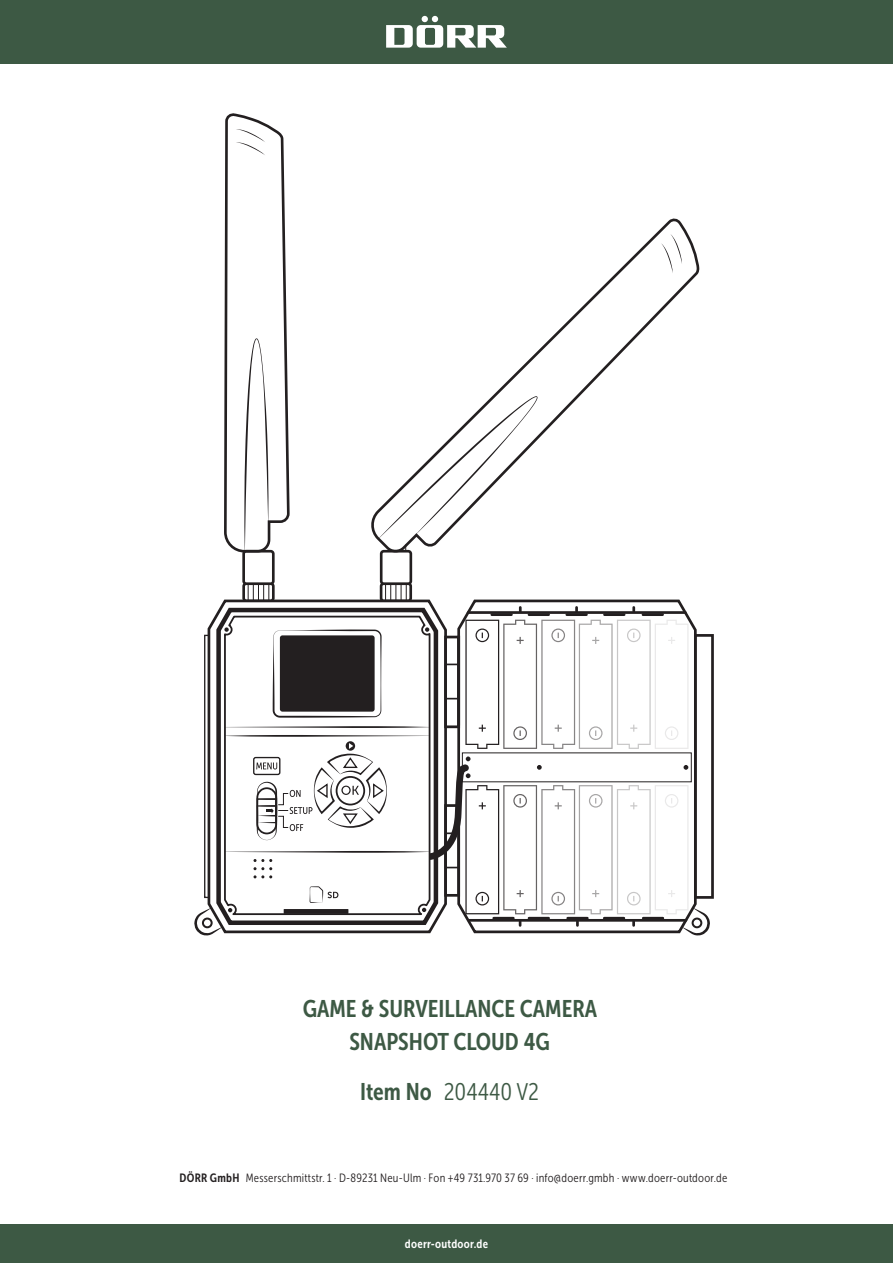
<style>
.page{position:relative;width:893px;height:1263px;background:#fff}
.page>*{position:absolute;margin:0;border:0;box-sizing:border-box;transform-origin:0 0}
.t1{font:24px/33px "Museo Sans Cond 700";color:#3d5944;text-align:center}
.t2{font:24px "Museo Sans Cond 300";color:#3d5944}
.t3{font:12px "Museo Sans Cond 300";letter-spacing:.02em;color:#231f20}
.t4{font:12px "Museo Sans Cond 700";letter-spacing:.02em;color:#fff}
.s1{font-family:"Museo Sans Cond 700"}
</style>
<div class="page">
<svg style="left:212px;top:605px;width:228px;height:15px"></svg>
<svg style="left:462px;top:599px;width:229px;height:21px"></svg>
<div style="left:380px;top:582px;width:32px;height:20px;border:3px solid #231f20;border-radius:3px"></div>
<div style="left:380px;top:550px;width:32px;height:35px;border:3px solid #231f20;border-radius:3px"></div>
<svg style="left:371px;top:219px;width:329px;height:337px"></svg>
<svg style="left:378px;top:396px;width:160px;height:143px"></svg>
<svg style="left:385px;top:584px;width:22px;height:17px"></svg>
<svg style="left:223px;top:113px;width:68px;height:502px"></svg>
<svg style="left:244px;top:338px;width:24px;height:213px"></svg>
<div style="left:694px;top:634px;width:20px;height:265px;border:3px solid #231f20"></div>
<svg style="left:519px;top:607px;width:3px;height:4px"></svg>
<svg style="left:632px;top:607px;width:3px;height:4px"></svg>
<svg style="left:575px;top:607px;width:3px;height:4px"></svg>
<hr style="left:567px;top:613px;width:19px;height:3px;background:#231f20">
<hr style="left:529px;top:613px;width:20px;height:3px;background:#231f20">
<hr style="left:492px;top:613px;width:19px;height:3px;background:#231f20">
<hr style="left:604px;top:613px;width:20px;height:3px;background:#231f20">
<hr style="left:643px;top:613px;width:20px;height:3px;background:#231f20">
<hr style="left:468px;top:611px;width:217px;height:3px;background:#231f20">
<svg style="left:194px;top:620px;width:516px;height:316px"></svg>
<div style="left:551px;top:892px;width:14px;height:13px;border:1px solid #231f20;border-radius:50%"></div>
<div style="left:0;top:0;width:893px;height:64px;background:#3d5944"></div>
<div style="left:0;top:1225px;width:893px;height:38px;background:#3d5944"></div>
<svg style="left:386px;top:16px;width:121px;height:32px"></svg>
<h1 class="t1" style="left:303px;top:992px;width:296px">GAME &amp; SURVEILLANCE CAMERA<br>SNAPSHOT CLOUD 4G</h1>
<h1 class="t2" style="left:360px;top:1078px;width:181px"><span class="s1">Item No</span> 204440 V2</h1>
<p class="t3" style="left:180px;top:1171px;width:549px"><span class="s1">DÖRR GmbH</span> Messerschmittstr. 1 · D-89231 Neu-Ulm · Fon +49 731.970 37 69 · info@doerr.gmbh · www.doerr-outdoor.de</p>
<p class="t4" style="left:441px;top:1237px;width:13px">19</p>
<p class="t4" style="left:405px;top:1237px;width:85px">doerr-outdoor.de</p>
</div>
